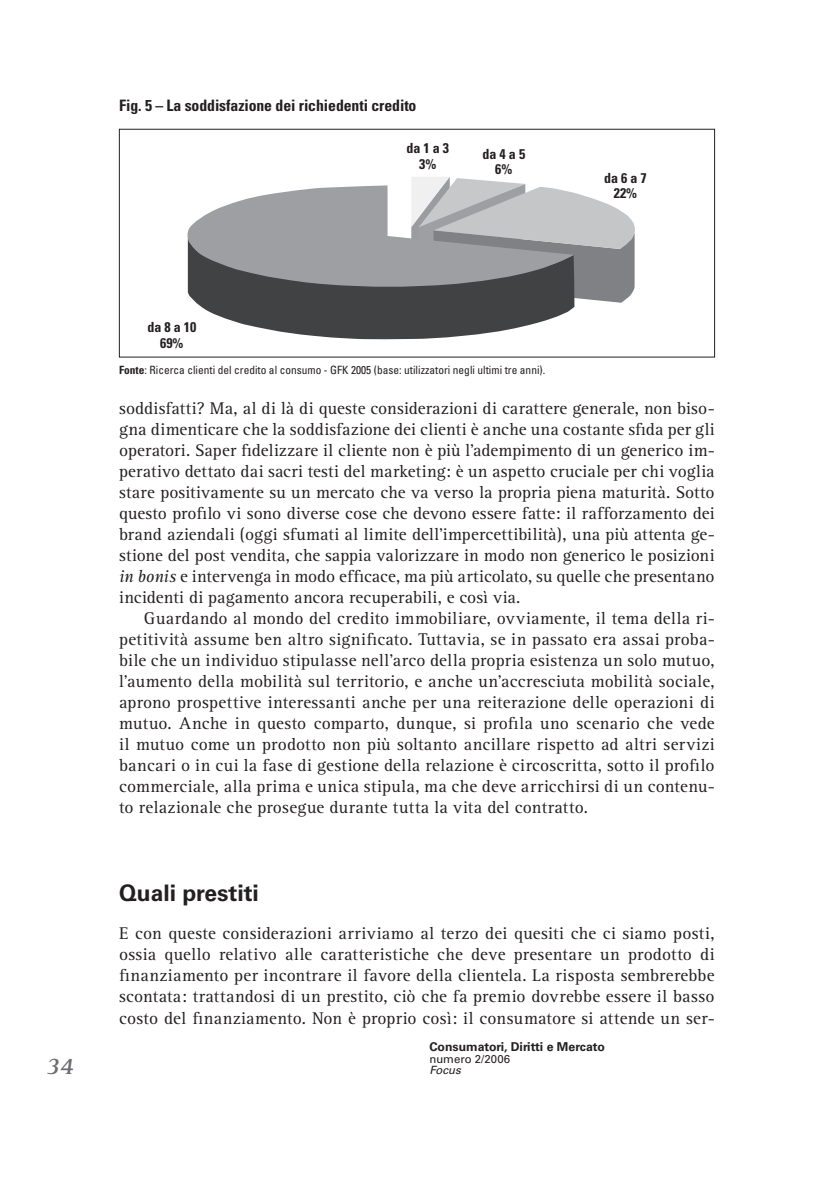
<style>
.page{position:relative;width:829px;height:1191px;background:#fff}
.page>*{position:absolute;margin:0;border:0;box-sizing:border-box;transform-origin:0 0}
.t1{font:700 24.5px "Rotis Serif";color:#6c6d70}
.t2{font:700 22.75px "Univers LT Std";color:#231f20}
.t3{font:17.5px/21px "Rotis Serif";letter-spacing:.01em;color:#231f20;text-align:justify}
.t4{font:700 condensed 15.75px "Univers LT Std";letter-spacing:-.005em;color:#231f20}
.t5{font:700 condensed 14px/15.8px "Univers LT Std";color:#231f20;text-align:center}
.t6{font:700 12.25px "Univers LT Std";color:#231f20}
.t7{font:condensed 11.38px "Univers LT Std";color:#231f20}
.t8{font:11.38px "Univers LT Std";color:#231f20}
.t9{font:italic 11.38px "Univers LT Std";color:#231f20}
.s1{font-weight:700}
.s2{font-style:italic}
</style>
<div class="page">
<div style="left:119px;top:129px;width:595px;height:228px;border:1px solid #231f20"></div>
<svg style="left:196px;top:303px;width:378px;height:37px;fill:#414243"></svg>
<svg style="left:187px;top:177px;width:447px;height:126px"></svg>
<p class="t4" style="left:119px;top:95px;width:299px">Fig. 5 – La soddisfazione dei richiedenti credito</p>
<p class="t5" style="left:406px;top:140px;width:44px">da 1 a 3<br>3%</p>
<p class="t5" style="left:482px;top:146px;width:44px">da 4 a 5<br>6%</p>
<p class="t5" style="left:604px;top:170px;width:44px">da 6 a 7<br>22%</p>
<h1 class="t1" style="left:46px;top:1051px;width:33px">34</h1>
<p class="t5" style="left:147px;top:319px;width:50px">da 8 a 10<br>69%</p>
<p class="t7" style="left:119px;top:362px;width:427px"><span class="s1">Fonte</span>: Ricerca clienti del credito al consumo - GFK 2005 (base: utilizzatori negli ultimi tre anni).</p>
<p class="t3" style="left:119px;top:398px;width:597px">soddisfatti? Ma, al di là di queste considerazioni di carattere generale, non biso&shy;gna dimenticare che la soddisfazione dei clienti è anche una costante sfida per gli operatori. Saper fidelizzare il cliente non è più l’adempimento di un generico im&shy;perativo dettato dai sacri testi del marketing: è un aspetto cruciale per chi voglia stare positivamente su un mercato che va verso la propria piena maturità. Sotto questo profilo vi sono diverse cose che devono essere fatte: il rafforzamento dei brand aziendali (oggi sfumati al limite dell’impercettibilità), una più attenta ge&shy;stione del post vendita, che sappia valorizzare in modo non generico le posizioni <span class="s2">in bonis</span> e intervenga in modo efficace, ma più articolato, su quelle che presentano incidenti di pagamento ancora recuperabili, e così via.</p>
<p class="t3" style="left:119px;top:608px;width:597px;text-indent:25px">Guardando al mondo del credito immobiliare, ovviamente, il tema della ri&shy;petitività assume ben altro significato. Tuttavia, se in passato era assai proba&shy;bile che un individuo stipulasse nell’arco della propria esistenza un solo mutuo, l’aumento della mobilità sul territorio, e anche un’accresciuta mobilità sociale, aprono prospettive interessanti anche per una reiterazione delle operazioni di mutuo. Anche in questo comparto, dunque, si profila uno scenario che vede il mutuo come un prodotto non più soltanto ancillare rispetto ad altri servizi bancari o in cui la fase di gestione della relazione è circoscritta, sotto il profilo commerciale, alla prima e unica stipula, ma che deve arricchirsi di un contenu&shy;to relazionale che prosegue durante tutta la vita del contratto.</p>
<h2 class="t2" style="left:119px;top:879px;width:141px">Quali prestiti</h2>
<p class="t3" style="left:119px;top:923px;width:597px">E con queste considerazioni arriviamo al terzo dei quesiti che ci siamo posti, ossia quello relativo alle caratteristiche che deve presentare un prodotto di finanziamento per incontrare il favore della clientela. La risposta sembrerebbe scontata: trattandosi di un prestito, ciò che fa premio dovrebbe essere il basso costo del finanziamento. Non è proprio così: il consumatore si attende un ser-</p>
<p class="t6" style="left:429px;top:1039px;width:177px">Consumatori, Diritti e Mercato</p>
<p class="t8" style="left:429px;top:1052px;width:82px">numero 2/2006</p>
<p class="t9" style="left:429px;top:1063px;width:33px">Focus</p>
</div>
